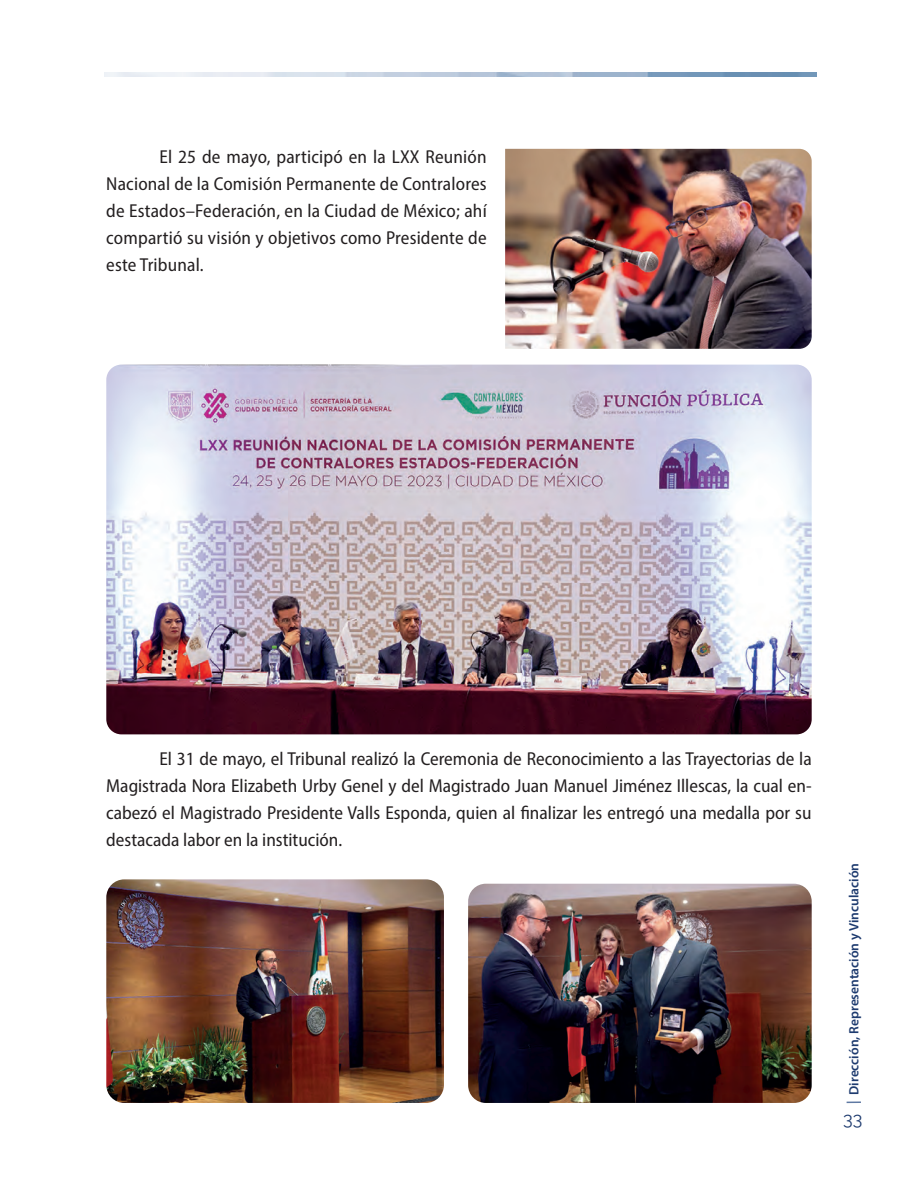
<style>
.page{position:relative;width:918px;height:1188px;background:#fff}
.page>*{position:absolute;margin:0;border:0;box-sizing:border-box;transform-origin:0 0}
.t1{font:semi-condensed 18.75px/27px "Myriad Pro";color:#231f20;text-align:justify}
.t2{font:18px "Raleway";color:#1e3b6f}
.t3{font:600 13.5px "Myriad Pro";color:#1e3b6f}
</style>
<div class="page">
<svg style="left:847px;top:1101px;width:14px;height:2px"></svg>
<img style="left:104px;top:72px;width:713px;height:5px">
<img style="left:505px;top:149px;width:307px;height:200px">
<img style="left:106px;top:365px;width:706px;height:369px">
<img style="left:106px;top:879px;width:338px;height:224px">
<img style="left:468px;top:884px;width:344px;height:219px">
<p class="t1" style="left:106px;top:143px;width:382px;text-indent:53px">El 25 de mayo, participó en la LXX Reunión Nacional de la Comisión Permanente de Contralores de Estados–Federación, en la Ciudad de México; ahí compartió su visión y objetivos como Presidente de este Tribunal.</p>
<p class="t1" style="left:106px;top:745px;width:707px;text-indent:53px">El 31 de mayo, el Tribunal realizó la Ceremonia de Reconocimiento a las Trayectorias de la Magistrada Nora Elizabeth Urby Genel y del Magistrado Juan Manuel Jiménez Illescas, la cual en&shy;cabezó el Magistrado Presidente Valls Esponda, quien al finalizar les entregó una medalla por su destacada labor en la institución.</p>
<p class="t3" style="left:845px;top:1095px;width:233px;rotate:-90deg">Dirección, Representación y Vinculación</p>
<p class="t2" style="left:843px;top:1108px;width:21px">33</p>
</div>
